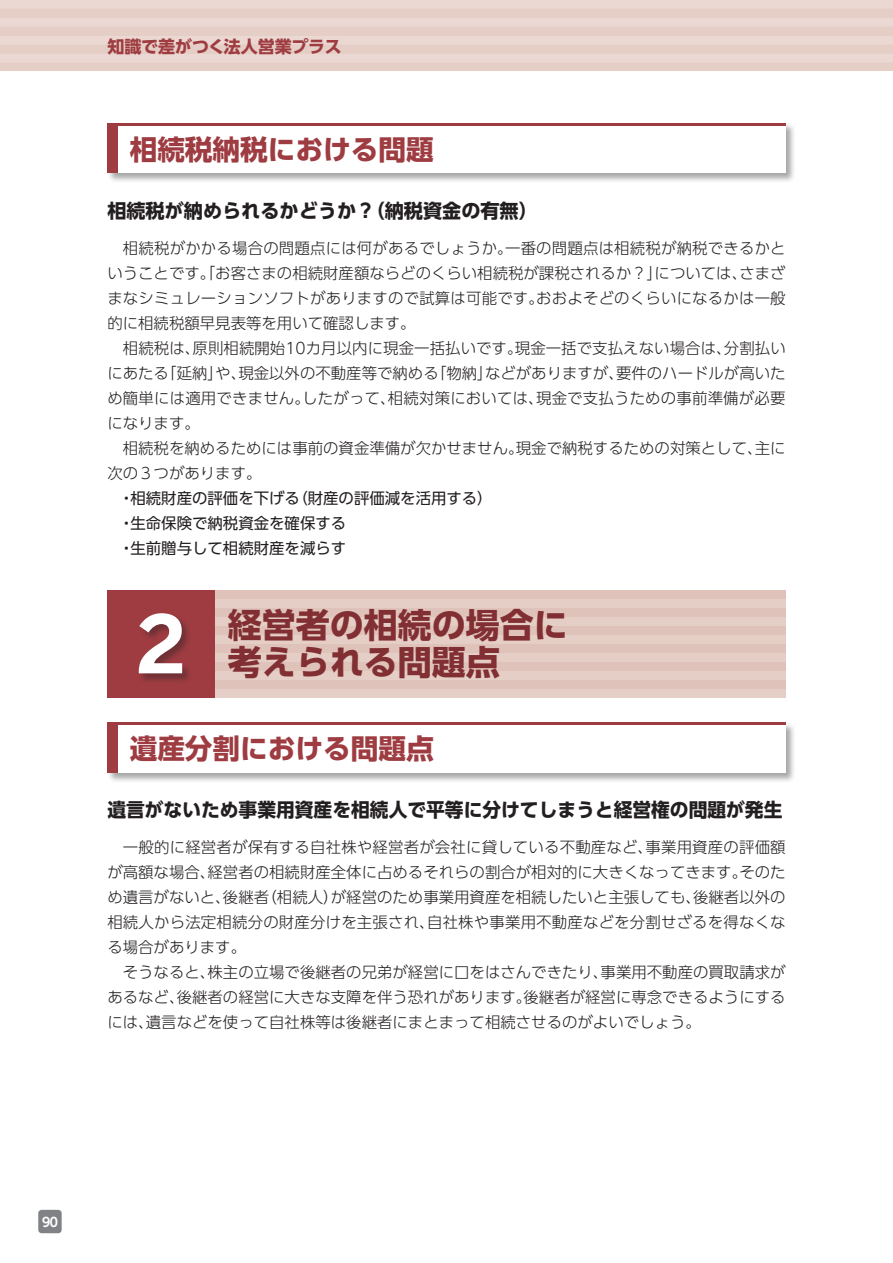
<style>
.page{position:relative;width:893px;height:1263px;background:#fff}
.page>*{position:absolute;margin:0;border:0;box-sizing:border-box;transform-origin:0 0}
.t1{font:700 79.65px "MPFB Benton Sans";color:#fff}
.t2{font:700 34.05px/37.2px "UD Shin Go Pro";color:#822f33}
.t3{font:700 27.6px "UD Shin Go Pro";color:#9e3c41}
.t4{font:700 19.2px "UD Shin Go Pro";color:#231f20}
.t5{font:700 16.95px "UD Shin Go Pro";letter-spacing:-.005em;color:#9e3c41}
.t6{font:300 15.45px/25px "UD Shin Go Pro";color:#231f20}
.t7{font:15.45px/25px "UD Shin Go Pro";color:#231f20}
.t8{font:600 12.75px "MO Clear Tone SG";color:#fff}
</style>
<div class="page">
<div style="left:0;top:0;width:893px;height:71px;background:#e5cec6"></div>
<div style="left:0;top:0;width:893px;height:9px;background:#ecd8d2"></div>
<div style="left:0;top:18px;width:893px;height:9px;background:#ecd8d2"></div>
<div style="left:0;top:36px;width:893px;height:9px;background:#ecd8d2"></div>
<div style="left:0;top:54px;width:893px;height:8px;background:#ecd8d2"></div>
<div style="left:107px;top:122px;width:689px;height:61px;background:#231f20;opacity:.4"></div>
<div style="left:107px;top:123px;width:679px;height:50px;background:#fff"></div>
<hr style="left:107px;top:123px;width:679px;height:3px;background:#9e3c41">
<div style="left:107px;top:123px;width:11px;height:50px;background:#9e3c41"></div>
<div style="left:107px;top:590px;width:679px;height:108px;background:#dfc3bb"></div>
<div style="left:107px;top:599px;width:679px;height:9px;background:#e5cec6"></div>
<div style="left:107px;top:617px;width:679px;height:9px;background:#e5cec6"></div>
<div style="left:107px;top:635px;width:679px;height:9px;background:#e5cec6"></div>
<div style="left:107px;top:653px;width:679px;height:9px;background:#e5cec6"></div>
<div style="left:107px;top:671px;width:679px;height:9px;background:#e5cec6"></div>
<div style="left:107px;top:689px;width:679px;height:9px;background:#e5cec6"></div>
<div style="left:107px;top:590px;width:108px;height:108px;background:#9e3c41"></div>
<div style="left:138px;top:612px;width:55px;height:72px;background:#231f20;opacity:.4"></div>
<div style="left:107px;top:722px;width:689px;height:61px;background:#231f20;opacity:.4"></div>
<div style="left:107px;top:723px;width:679px;height:50px;background:#fff"></div>
<hr style="left:107px;top:723px;width:679px;height:2px;background:#9e3c41">
<div style="left:107px;top:723px;width:11px;height:50px;background:#9e3c41"></div>
<div style="left:38px;top:1210px;width:24px;height:23px;background:#808285;border-radius:3px"></div>
<p class="t5" style="left:107px;top:32px;width:236px">知識で差がつく法人営業プラス</p>
<h3 class="t3" style="left:130px;top:127px;width:306px">相続税納税における問題</h3>
<p class="t4" style="left:107px;top:195px;width:432px">相続税が納められるかどうか？（納税資金の有無）</p>
<p class="t6" style="left:107px;top:235px;width:680px">　相続税がかかる場合の問題点には何があるでしょうか。一番の問題点は相続税が納税できるかということです。「お客さまの相続財産額ならどのくらい相続税が課税されるか？」については、さまざまなシミュレーションソフトがありますので試算は可能です。おおよそどのくらいになるかは一般的に相続税額早見表等を用いて確認します。<br>　相続税は、原則相続開始10カ月以内に現金一括払いです。現金一括で支払えない場合は、分割払いにあたる「延納」や、現金以外の不動産等で納める「物納」などがありますが、要件のハードルが高いため簡単には適用できません。したがって、相続対策においては、現金で支払うための事前準備が必要になります。<br>　相続税を納めるためには事前の資金準備が欠かせません。現金で納税するための対策として、主に次の３つがあります。</p>
<p class="t7" style="left:107px;top:485px;width:387px">　・相続財産の評価を下げる（財産の評価減を活用する）　・生命保険で納税資金を確保する<br>　・生前贈与して相続財産を減らす</p>
<h1 class="t1" style="left:137px;top:594px;width:50px">2</h1>
<h2 class="t2" style="left:228px;top:606px;width:342px">経営者の相続の場合に考えられる問題点</h2>
<h3 class="t3" style="left:130px;top:726px;width:306px">遺産分割における問題点</h3>
<p class="t4" style="left:107px;top:794px;width:677px">遺言がないため事業用資産を相続人で平等に分けてしまうと経営権の問題が発生</p>
<p class="t6" style="left:107px;top:834px;width:680px">　一般的に経営者が保有する自社株や経営者が会社に貸している不動産など、事業用資産の評価額が高額な場合、経営者の相続財産全体に占めるそれらの割合が相対的に大きくなってきます。そのため遺言がないと、後継者（相続人）が経営のため事業用資産を相続したいと主張しても、後継者以外の相続人から法定相続分の財産分けを主張され、自社株や事業用不動産などを分割せざるを得なくなる場合があります。<br>　そうなると、株主の立場で後継者の兄弟が経営に口をはさんできたり、事業用不動産の買取請求があるなど、後継者の経営に大きな支障を伴う恐れがあります。後継者が経営に専念できるようにするには、遺言などを使って自社株等は後継者にまとまって相続させるのがよいでしょう。</p>
<p class="t8" style="left:42px;top:1213px;width:17px">90</p>
</div>
